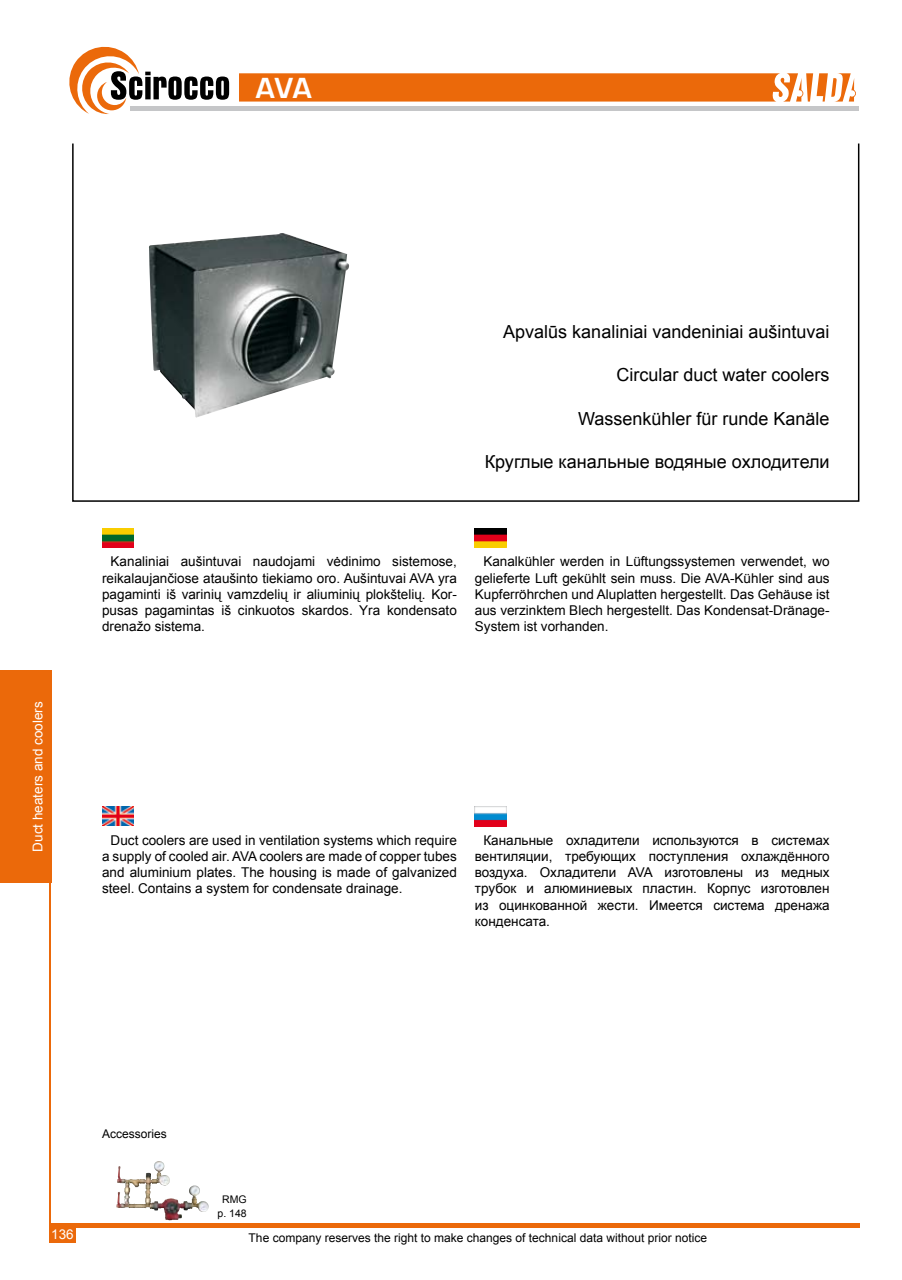
<style>
.page{position:relative;width:902px;height:1280px;background:#fff}
.page>*{position:absolute;margin:0;border:0;box-sizing:border-box;transform-origin:0 0}
.t1{font:700 30px "Eurostile";color:#fff}
.t2{font:18px "Arial";color:#000}
.t3{font:13.5px/16.2px "Arial";color:#000;text-align:justify}
.t4{font:13.5px "Arial";color:#fff}
.t5{font:12px "Arial";color:#000}
.t6{font:10.5px/14.2px "Arial";color:#000;text-align:center}
</style>
<div class="page">
<svg style="left:69px;top:46px;width:160px;height:68px"></svg>
<hr style="left:130px;top:107px;width:728px;height:4px;background:#c5c6c8">
<svg style="left:239px;top:73px;width:617px;height:29px;background:#ed7823"></svg>
<div style="left:72px;top:143px;width:787px;height:359px;border:2px solid #000"></div>
<img style="left:475px;top:528px;width:31px;height:19px">
<img style="left:475px;top:807px;width:31px;height:19px">
<img style="left:102px;top:528px;width:32px;height:19px">
<img style="left:102px;top:807px;width:32px;height:19px">
<div style="left:0;top:670px;width:51px;height:213px;background:#eb690a"></div>
<hr style="left:50px;top:882px;width:1px;height:361px;background:#eb690a">
<hr style="left:50px;top:1224px;width:809px;height:4px;background:#eb690a">
<div style="left:50px;top:1224px;width:25px;height:19px;background:#eb690a"></div>
<img style="left:149px;top:233px;width:200px;height:185px">
<img style="left:116px;top:1161px;width:48px;height:47px">
<h1 class="t1" style="left:256px;top:72px;width:57px">AVA</h1>
<p class="t4" style="left:29px;top:852px;width:152px;rotate:-90deg">Duct heaters and coolers</p>
<h2 class="t2" style="left:503px;top:320px;width:328px">Apvalūs kanaliniai vandeniniai aušintuvai</h2>
<h2 class="t2" style="left:616px;top:363px;width:215px">Circular duct water coolers</h2>
<h2 class="t2" style="left:578px;top:406px;width:253px">Wassenkühler für runde Kanäle</h2>
<h2 class="t2" style="left:484px;top:450px;width:346px">Круглые канальные водяные охлодители</h2>
<p class="t3" style="left:102px;top:554px;width:356px;text-indent:9px">Kanaliniai aušintuvai naudojami vėdinimo sistemose, reikalaujančiose ataušinto tiekiamo oro. Aušintuvai AVA yra pagaminti iš varinių vamzdelių ir aliuminių plokštelių. Kor&shy;pusas pagamintas iš cinkuotos skardos. Yra kondensato drenažo sistema.</p>
<p class="t3" style="left:475px;top:554px;width:356px;text-indent:9px">Kanalkühler werden in Lüftungssystemen verwendet, wo gelieferte Luft gekühlt sein muss. Die AVA-Kühler sind aus Kupferröhrchen und Aluplatten hergestellt. Das Gehäuse ist aus verzinktem Blech hergestellt. Das Kondensat-Dränage-System ist vorhanden.</p>
<p class="t3" style="left:102px;top:832px;width:356px;text-indent:9px">Duct coolers are used in ventilation systems which require a supply of cooled air. AVA coolers are made of copper tubes and aluminium plates. The housing is made of galvanized steel. Contains a system for condensate drainage.</p>
<p class="t3" style="left:475px;top:832px;width:356px;text-indent:9px">Канальные охладители используются в системах вентиляции, требующих поступления охлаждённого воздуха. Охладители AVA изготовлены из медных трубок и алюминиевых пластин. Корпус изготовлен из оцинкованной жести. Имеется система дренажа конденсата.</p>
<p class="t5" style="left:102px;top:1126px;width:66px">Accessories</p>
<p class="t6" style="left:217px;top:1192px;width:31px">RMG p. 148</p>
<p class="t4" style="left:51px;top:1226px;width:24px">136</p>
<p class="t5" style="left:248px;top:1230px;width:460px">The company reserves the right to make changes of technical data without prior notice</p>
</div>
